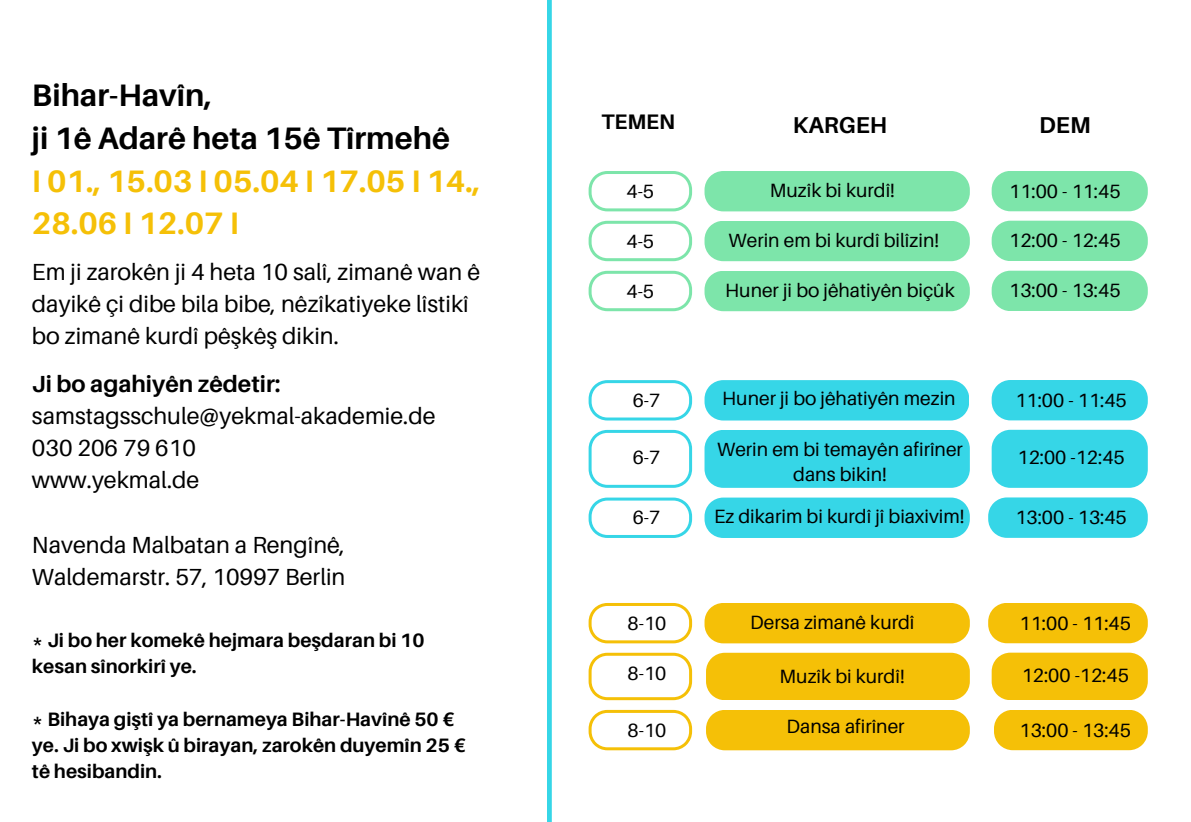
<style>
.page{position:relative;width:1191px;height:822px;background:#fff}
.page>*{position:absolute;margin:0;border:0;box-sizing:border-box;transform-origin:0 0}
.t1{font:700 31.1px/42.8px "Aileron";color:#f5c007}
.t2{font:23.3px/32px "Aileron";color:#000}
.t3{font:700 22.9px "Aileron";color:#000}
.t4{font:700 21px "Aileron";color:#000}
.t5{font:700 19.4px/26.2px "Aileron";color:#000}
.t6{font:19.2px/25.4px "Aileron";color:#000;text-align:center}
.s1{color:#000}
.s2{font-weight:700}
</style>
<div class="page">
<svg style="left:588px;top:171px;width:104px;height:40px"></svg>
<div style="left:704px;top:171px;width:265px;height:40px;background:#7de5aa"></div>
<div style="left:991px;top:171px;width:156px;height:40px;background:#7de5aa"></div>
<svg style="left:588px;top:221px;width:104px;height:40px"></svg>
<div style="left:704px;top:221px;width:265px;height:40px;background:#7de5aa"></div>
<div style="left:991px;top:221px;width:156px;height:40px;background:#7de5aa"></div>
<svg style="left:588px;top:271px;width:104px;height:40px"></svg>
<div style="left:704px;top:271px;width:265px;height:40px;background:#7de5aa"></div>
<div style="left:991px;top:271px;width:156px;height:40px;background:#7de5aa"></div>
<svg style="left:588px;top:380px;width:104px;height:41px"></svg>
<svg style="left:704px;top:380px;width:265px;height:41px;background:#3ed7e8"></svg>
<div style="left:991px;top:380px;width:156px;height:40px;background:#36d6e7"></div>
<svg style="left:588px;top:430px;width:104px;height:58px"></svg>
<div style="left:704px;top:430px;width:265px;height:58px;background:#36d6e7"></div>
<div style="left:991px;top:430px;width:156px;height:58px;background:#36d6e7"></div>
<svg style="left:588px;top:498px;width:104px;height:40px"></svg>
<div style="left:704px;top:498px;width:265px;height:40px;background:#36d6e7"></div>
<svg style="left:988px;top:497px;width:159px;height:41px;background:#41d8e8"></svg>
<svg style="left:588px;top:603px;width:104px;height:40px"></svg>
<div style="left:704px;top:603px;width:265px;height:40px;background:#f5c007"></div>
<div style="left:988px;top:603px;width:159px;height:40px;background:#f5c007"></div>
<svg style="left:588px;top:653px;width:104px;height:47px"></svg>
<div style="left:706px;top:653px;width:263px;height:47px;background:#f5c007"></div>
<div style="left:991px;top:653px;width:156px;height:47px;background:#f5c007"></div>
<svg style="left:588px;top:710px;width:104px;height:40px"></svg>
<div style="left:706px;top:710px;width:263px;height:40px;background:#f5c007"></div>
<div style="left:994px;top:710px;width:153px;height:40px;background:#f5c007"></div>
<hr style="left:547px;top:0;width:4px;height:822px;background:#36d6e7">
<h1 class="t1" style="left:32px;top:73px;width:450px"><span class="s1">Bihar-Havîn,<br>ji 1ê Adarê heta 15ê Tîrmehê<br></span>I 01., 15.03 I 05.04 I 17.05 I 14.,<br>28.06 I 12.07 I</h1>
<h4 class="t2" style="left:32px;top:256px;width:449px">Em ji zarokên ji 4 heta 10 salî, zimanê wan ê dayikê çi dibe bila bibe, nêzîkatiyeke lîstikî bo zimanê kurdî pêşkêş dikin.</h4>
<h3 class="t2" style="left:32px;top:368px;width:405px"><span class="s2">Ji bo agahiyên zêdetir: </span>samstagsschule@yekmal-akademie.de<br>030 206 79 610<br>www.yekmal.de</h3>
<h3 class="t2" style="left:32px;top:528px;width:315px">Navenda Malbatan a Rengînê,<br>Waldemarstr. 57, 10997 Berlin</h3>
<h3 class="t5" style="left:32px;top:627px;width:394px">* Ji bo her komekê hejmara beşdaran bi 10 kesan sînorkirî ye.</h3>
<h4 class="t5" style="left:32px;top:705px;width:435px">* Bihaya giştî ya bernameya Bihar-Havînê 50 € ye. Ji bo xwişk û birayan, zarokên duyemîn 25 € tê hesibandin.</h4>
<h2 class="t4" style="left:601px;top:109px;width:75px">TEMEN</h2>
<h2 class="t3" style="left:792px;top:111px;width:96px">KARGEH</h2>
<h2 class="t3" style="left:1038px;top:111px;width:53px">DEM</h2>
<p class="t6" style="left:626px;top:178px;width:29px">4-5</p>
<p class="t6" style="left:769px;top:178px;width:126px">Muzîk bi kurdî!</p>
<p class="t6" style="left:1009px;top:178px;width:113px">11:00 - 11:45</p>
<p class="t6" style="left:626px;top:228px;width:29px">4-5</p>
<p class="t6" style="left:728px;top:227px;width:212px">Werin em bi kurdî bilîzin!</p>
<p class="t6" style="left:1009px;top:228px;width:113px">12:00 - 12:45</p>
<p class="t6" style="left:626px;top:278px;width:29px">4-5</p>
<p class="t6" style="left:725px;top:277px;width:231px">Huner ji bo jêhatiyên biçûk</p>
<p class="t6" style="left:1009px;top:278px;width:113px">13:00 - 13:45</p>
<p class="t6" style="left:632px;top:387px;width:29px">6-7</p>
<p class="t6" style="left:722px;top:385px;width:235px">Huner ji bo jêhatiyên mezin</p>
<p class="t6" style="left:1015px;top:387px;width:113px">11:00 - 11:45</p>
<p class="t6" style="left:632px;top:444px;width:29px">6-7</p>
<p class="t6" style="left:717px;top:436px;width:247px">Werin em bi temayên afirîner dans bikin!</p>
<p class="t6" style="left:1017px;top:444px;width:109px">12:00 -12:45</p>
<p class="t6" style="left:632px;top:505px;width:29px">6-7</p>
<p class="t6" style="left:714px;top:503px;width:252px">Ez dikarim bi kurdî jî biaxivim!</p>
<p class="t6" style="left:1015px;top:504px;width:113px">13:00 - 13:45</p>
<p class="t6" style="left:627px;top:610px;width:40px">8-10</p>
<p class="t6" style="left:750px;top:609px;width:166px">Dersa zimanê kurdî</p>
<p class="t6" style="left:1019px;top:610px;width:113px">11:00 - 11:45</p>
<p class="t6" style="left:627px;top:660px;width:40px">8-10</p>
<p class="t6" style="left:779px;top:663px;width:126px">Muzîk bi kurdî!</p>
<p class="t6" style="left:1021px;top:662px;width:109px">12:00 -12:45</p>
<p class="t6" style="left:627px;top:717px;width:40px">8-10</p>
<p class="t6" style="left:786px;top:714px;width:119px">Dansa afirîner</p>
<p class="t6" style="left:1019px;top:717px;width:113px">13:00 - 13:45</p>
</div>
